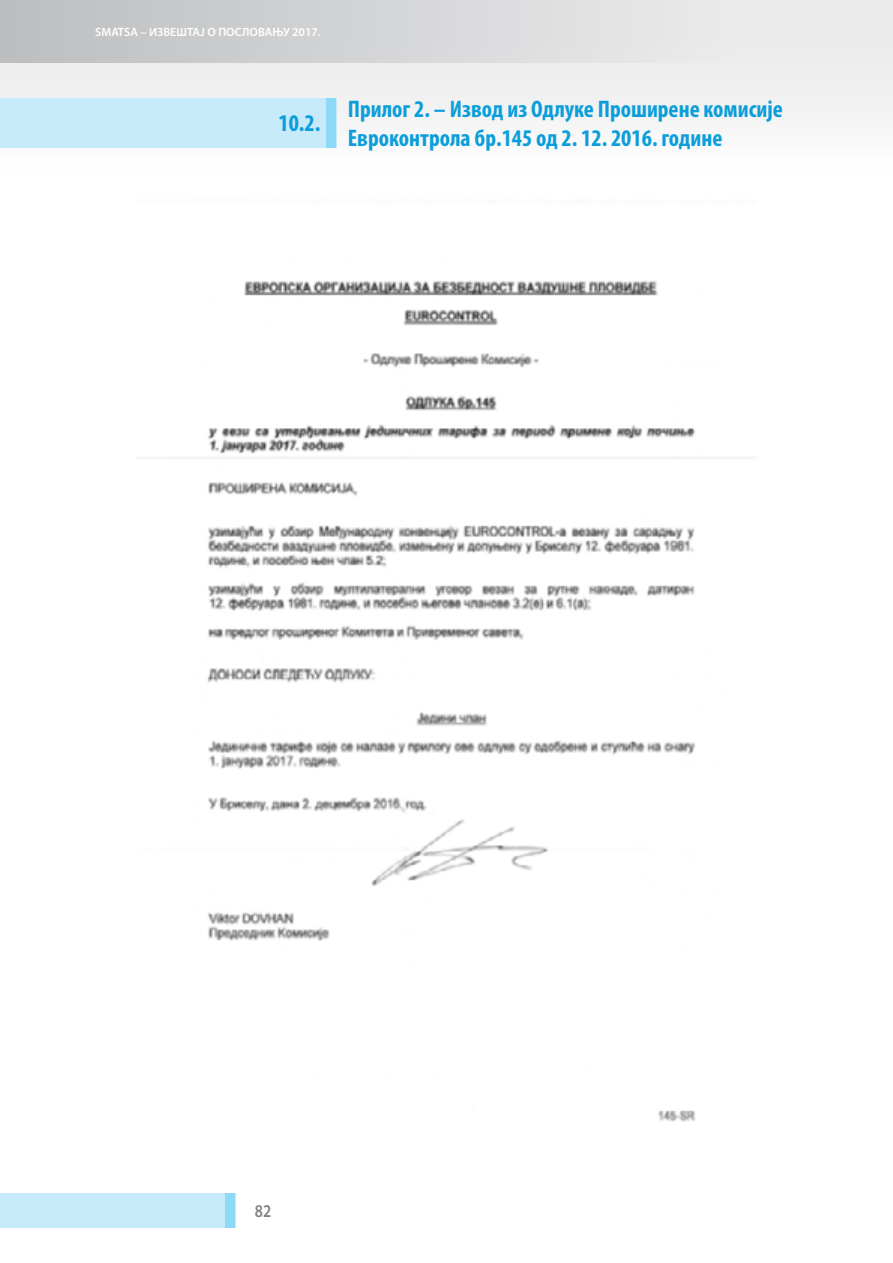
<style>
.page{position:relative;width:893px;height:1263px;background:#fff}
.page>*{position:absolute;margin:0;border:0;box-sizing:border-box;transform-origin:0 0}
.t1{font:700 condensed 24px/28.8px "Myriad Pro";color:#0c9eda}
.t2{font:600 18px "Myriad Pro";color:#808285;scale:.85 1}
.t3{font:600 12px "Myriad Pro";color:#fff}
</style>
<div class="page">
<div style="left:0;top:1193px;width:235px;height:34px;background:#c7eafb"></div>
<div style="left:225px;top:1193px;width:10px;height:34px;background:#8ed8f8"></div>
<div style="left:0;top:0;width:893px;height:176px;background:#f2f2f3"></div>
<div style="left:0;top:0;width:740px;height:63px;background:linear-gradient(to right,#bbbdbf,#ebebec)"></div>
<div style="left:0;top:98px;width:336px;height:49px;background:#c7eafb"></div>
<div style="left:326px;top:98px;width:10px;height:49px;background:#8ed8f8"></div>
<img style="left:137px;top:280px;width:618px;height:842px">
<p class="t3" style="left:95px;top:24px;width:227px">SMATSA – ИЗВЕШТАЈ О ПОСЛОВАЊУ 2017.</p>
<p class="t1" style="left:279px;top:108px;width:43px">10.2.</p>
<p class="t1" style="left:348px;top:94px;width:436px">Прилог 2. – Извод из Одлуке Проширене комисије<br>Евроконтрола бр.145 од 2. 12. 2016. године</p>
<p class="t2" style="left:255px;top:1200px;width:21px">82</p>
</div>
